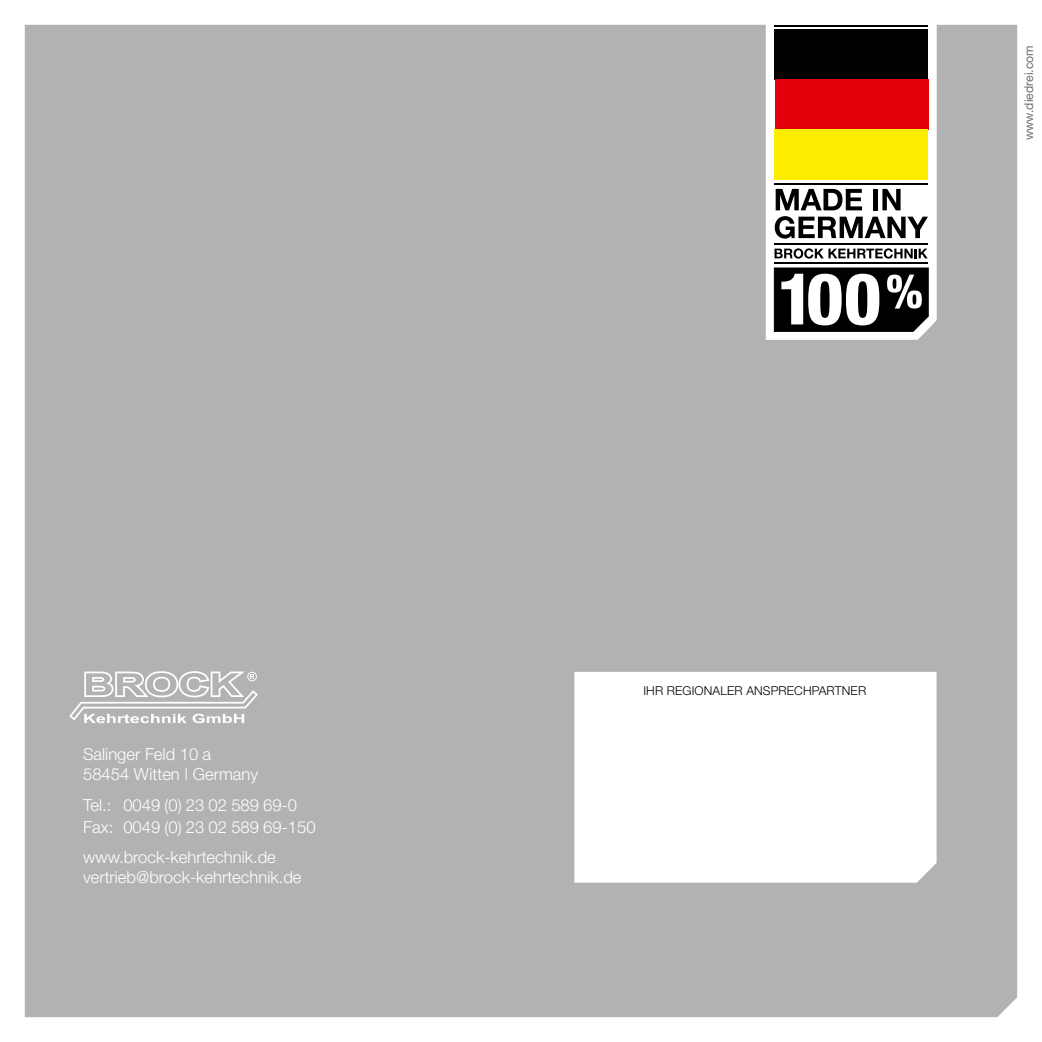
<style>
.page{position:relative;width:1042px;height:1042px;background:#fff}
.page>*{position:absolute;margin:0;border:0;box-sizing:border-box;transform-origin:0 0}
.t1{font:300 16.62px/19.9px "Helvetica Neue";color:#fff}
.t2{font:300 12.25px "Helvetica Neue";letter-spacing:.01em;color:#000}
.t3{font:12.25px "Helvetica Neue";color:#6e6e6e}
</style>
<div class="page">
<div style="left:25px;top:25px;width:992px;height:992px;background:#b1b2b3"></div>
<svg style="left:574px;top:672px;width:362px;height:210px"></svg>
<svg style="left:69px;top:671px;width:189px;height:52px"></svg>
<svg style="left:766px;top:25px;width:170px;height:315px"></svg>
<svg style="left:769px;top:25px;width:165px;height:312px"></svg>
<div style="left:774px;top:30px;width:154px;height:50px;background:#000"></div>
<hr style="left:774px;top:25px;width:154px;height:1px;background:#000">
<hr style="left:774px;top:183px;width:154px;height:1px;background:#000">
<hr style="left:774px;top:262px;width:154px;height:1px;background:#000">
<hr style="left:774px;top:243px;width:154px;height:1px;background:#000">
<div style="left:774px;top:80px;width:154px;height:50px;background:#e3000b"></div>
<div style="left:774px;top:130px;width:154px;height:50px;background:#ffed00"></div>
<svg style="left:775px;top:189px;width:87px;height:21px"></svg>
<div style="left:873px;top:189px;width:5px;height:21px;background:#000"></div>
<svg style="left:882px;top:189px;width:18px;height:21px"></svg>
<svg style="left:775px;top:216px;width:153px;height:23px"></svg>
<svg style="left:774px;top:248px;width:153px;height:11px"></svg>
<svg style="left:774px;top:267px;width:155px;height:65px"></svg>
<p class="t1" style="left:83px;top:744px;width:177px">Salinger Feld 10 a<br>58454 Witten | Germany</p>
<p class="t1" style="left:83px;top:794px;width:234px;line-height:21.2px">Tel.: 0049 (0) 23 02 589 69-0<br>Fax: 0049 (0) 23 02 589 69-150</p>
<p class="t1" style="left:83px;top:846px;width:220px">www.brock-kehrtechnik.de vertrieb@brock-kehrtechnik.de</p>
<p class="t3" style="left:1021px;top:140px;width:97px;rotate:-90deg">www.diedrei.com</p>
<p class="t2" style="left:643px;top:683px;width:224px">IHR REGIONALER ANSPRECHPARTNER</p>
</div>
